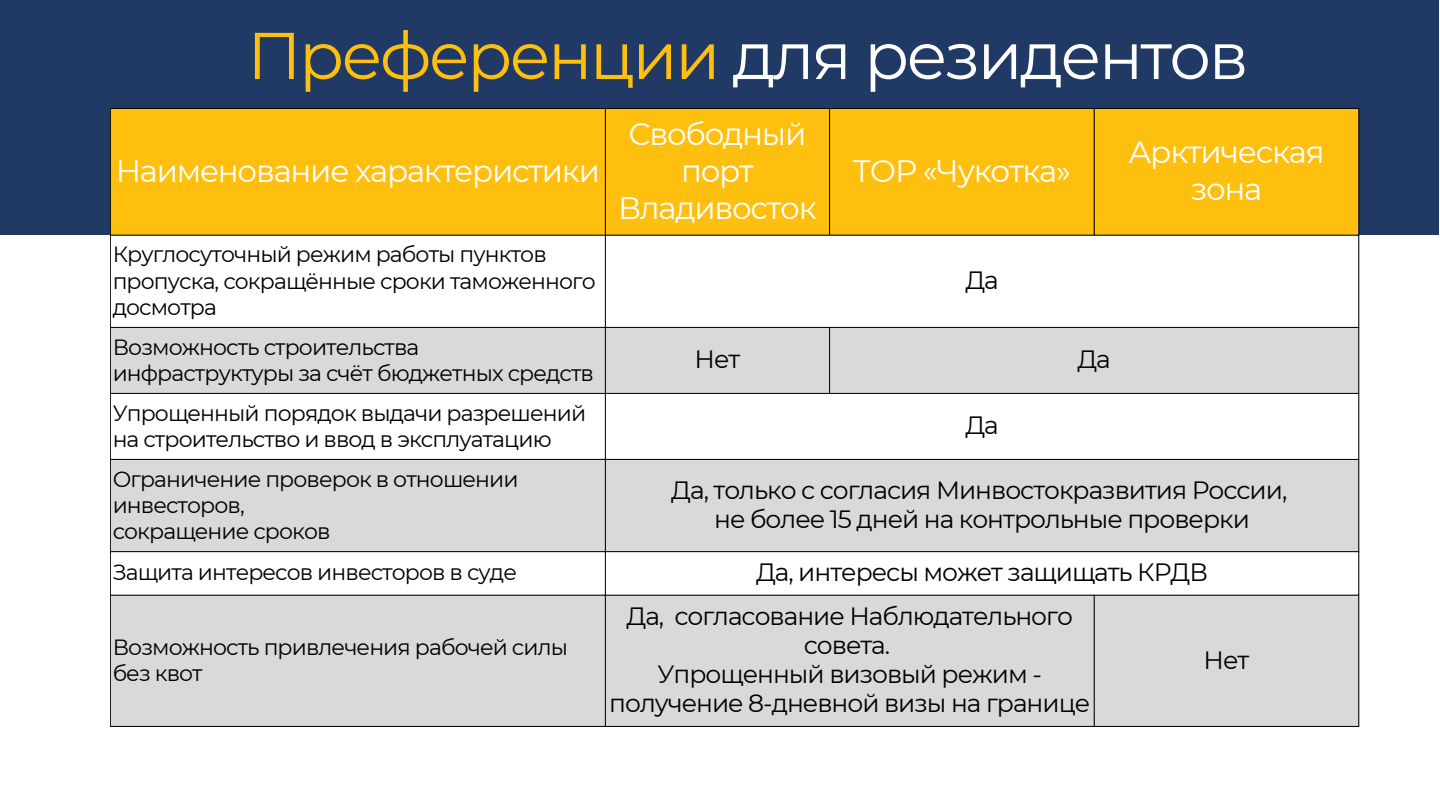
<style>
.page{position:relative;width:1440px;height:810px;background:#fff}
.page>*{position:absolute;margin:0;border:0;box-sizing:border-box;transform-origin:0 0}
.t1{font:66px "Montserrat";letter-spacing:-.04em;color:#fff}
.t2{font:31px/36.8px "Montserrat";letter-spacing:-.04em;color:#fff;text-align:center}
.t3{font:25px/29.2px "Montserrat";letter-spacing:-.04em;color:#000;text-align:center}
.t4{font:22px/26.2px "Montserrat";letter-spacing:-.04em;color:#000}
.s1{color:#febf0e}
</style>
<div class="page">
<div style="left:0;top:0;width:1439px;height:234px;background:#203965"></div>
<div style="left:111px;top:109px;width:1248px;height:126px;background:#febf0e"></div>
<svg style="left:111px;top:328px;width:1248px;height:398px;fill:#d9d9d9"></svg>
<hr style="left:110px;top:109px;width:1px;height:617px;background:#000">
<hr style="left:605px;top:109px;width:1px;height:617px;background:#000">
<hr style="left:829px;top:109px;width:1px;height:126px;background:#000">
<hr style="left:829px;top:328px;width:1px;height:65px;background:#000">
<hr style="left:1094px;top:109px;width:1px;height:126px;background:#000">
<hr style="left:1094px;top:595px;width:1px;height:131px;background:#000">
<hr style="left:1359px;top:109px;width:1px;height:617px;background:#000">
<hr style="left:110px;top:108px;width:1249px;height:1px;background:#000">
<hr style="left:110px;top:235px;width:1249px;height:1px;background:#000">
<hr style="left:110px;top:327px;width:1249px;height:1px;background:#000">
<hr style="left:110px;top:393px;width:1249px;height:1px;background:#000">
<hr style="left:110px;top:459px;width:1249px;height:1px;background:#000">
<hr style="left:110px;top:551px;width:1249px;height:1px;background:#000">
<hr style="left:110px;top:595px;width:1249px;height:1px;background:#000">
<hr style="left:110px;top:726px;width:1249px;height:1px;background:#000">
<p class="t1" style="left:247px;top:15px;width:1003px"><span class="s1">Преференции</span> для резидентов</p>
<p class="t2" style="left:116px;top:153px;width:486px">Наименование характеристики</p>
<p class="t4" style="left:113px;top:241px;width:485px">Круглосуточный режим работы пунктов пропуска, сокращённые сроки таможенного досмотра</p>
<p class="t2" style="left:618px;top:116px;width:200px">Свободный порт<br>Владивосток</p>
<p class="t2" style="left:853px;top:153px;width:219px">ТОР «Чукотка»</p>
<p class="t3" style="left:965px;top:266px;width:35px">Да</p>
<p class="t4" style="left:113px;top:334px;width:483px">Возможность строительства инфраструктуры за счёт бюджетных средств</p>
<p class="t3" style="left:695px;top:345px;width:47px">Нет</p>
<p class="t3" style="left:1077px;top:345px;width:35px">Да</p>
<p class="t4" style="left:113px;top:400px;width:475px">Упрощенный порядок выдачи разрешений на строительство и ввод в эксплуатацию</p>
<p class="t3" style="left:965px;top:411px;width:35px">Да</p>
<p class="t2" style="left:1128px;top:134px;width:198px">Арктическая зона</p>
<p class="t4" style="left:113px;top:466px;width:407px">Ограничение проверок в отношении инвесторов,</p>
<p class="t4" style="left:113px;top:518px;width:220px">сокращение сроков</p>
<p class="t3" style="left:671px;top:475px;width:618px">Да, только с согласия Минвостокразвития России,</p>
<p class="t3" style="left:714px;top:504px;width:537px">не более 15 дней на контрольные проверки</p>
<p class="t4" style="left:113px;top:559px;width:406px">Защита интересов инвесторов в суде</p>
<p class="t3" style="left:756px;top:558px;width:454px">Да, интересы может защищать КРДВ</p>
<p class="t4" style="left:113px;top:634px;width:457px">Возможность привлечения рабочей силы без квот</p>
<p class="t3" style="left:627px;top:601px;width:448px">Да, согласование Наблюдательного совета.</p>
<p class="t3" style="left:609px;top:660px;width:483px">Упрощенный визовый режим - получение 8-дневной визы на границе</p>
<p class="t3" style="left:1204px;top:645px;width:47px">Нет</p>
</div>
